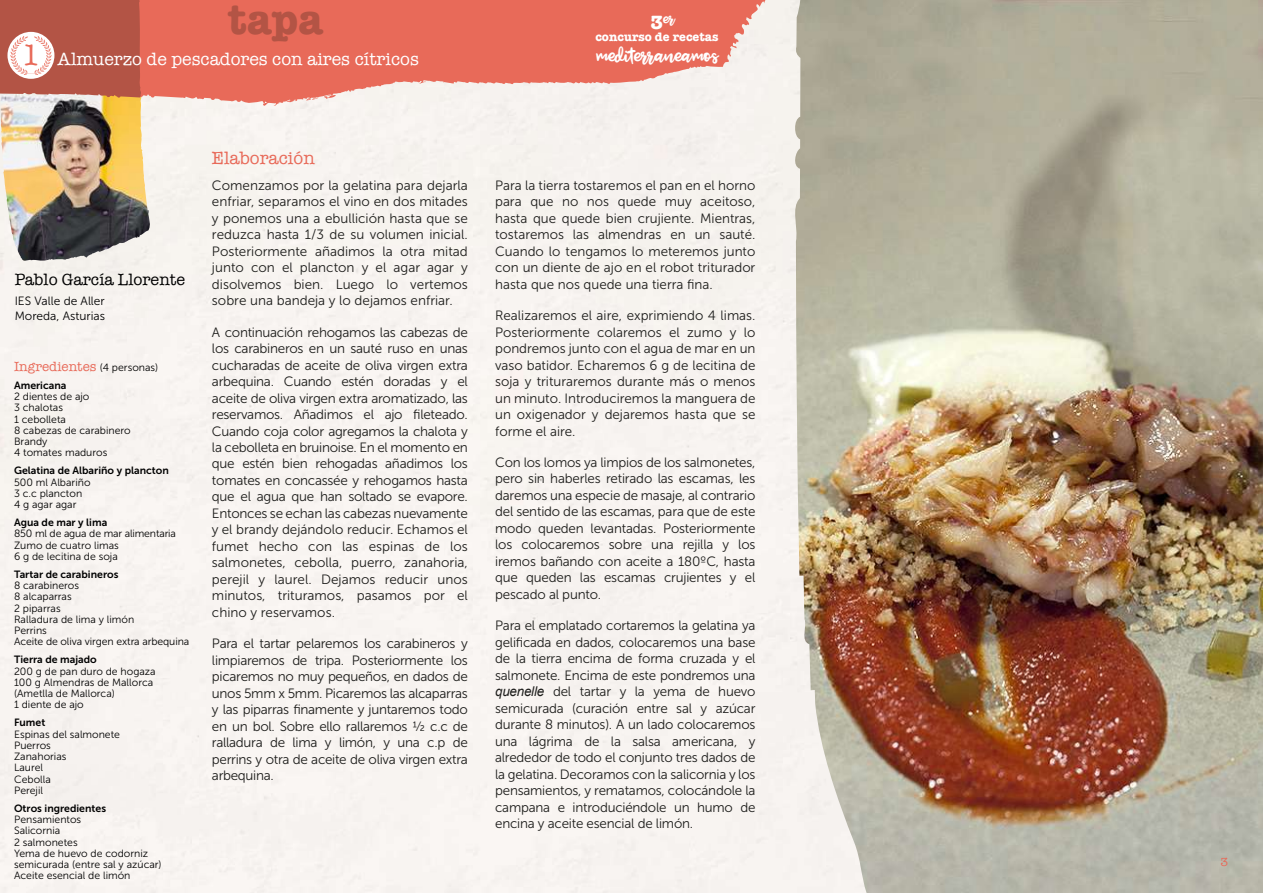
<style>
.page{position:relative;width:1263px;height:893px;background:#fff}
.page>*{position:absolute;margin:0;border:0;box-sizing:border-box;transform-origin:0 0}
.t1{font:700 43.5px "American Typewriter";color:#b35445}
.t2{font:19.05px "Jenthill";color:#fff}
.t3{font:18px "American Typewriter";color:#fff}
.t4{font:18px "American Typewriter";color:#e86a59}
.t5{font:16.5px "American Typewriter";color:#000}
.t6{font:14.85px "Jenthill";color:#fff}
.t7{font:13.5px/16.5px "Museo Sans 300";color:#1d1d1b;text-align:justify}
.t8{font:13.5px "American Typewriter";color:#e86a59}
.t9{font:700 12.6px "American Typewriter";color:#fff}
.t10{font:12px/15px "Museo Sans 300";color:#000}
.t11{font:12px "American Typewriter";color:#e86a59}
.t12{font:10.5px/11.2px "Museo Sans 300";color:#000}
.t13{font:10.5px "Museo Sans 700";color:#000}
.s1{font-size:30px;color:#e86a59}
.s2{font-family:"American Typewriter";font-weight:700;font-size:19.65px}
.s3{font-family:"Museo Sans 300";font-size:10.5px;color:#000}
.s4{font-family:"Arial";font-style:italic}
</style>
<div class="page">
<img style="left:0;top:106px;width:152px;height:156px">
<svg style="left:0;top:0;width:771px;height:106px;fill:#e86a59"></svg>
<svg style="left:0;top:0;width:142px;height:98px"></svg>
<img style="left:790px;top:0;width:473px;height:893px">
<h1 class="t1" style="left:228px;top:-7px;width:97px">tapa</h1>
<h3 class="t3" style="left:21px;top:48px;width:399px"><span class="s1">1</span> Almuerzo de pescadores con aires cítricos</h3>
<p class="t6" style="left:650px;top:9px;width:26px"><span class="s2">3</span>er</p>
<h2 class="t2" style="left:596px;top:43px;width:123px">mediterraneamos</h2>
<p class="t9" style="left:595px;top:29px;width:125px">concurso de recetas</p>
<p class="t5" style="left:15px;top:270px;width:172px">Pablo García Llorente</p>
<p class="t10" style="left:15px;top:293px;width:92px">IES Valle de Aller<br>Moreda, Asturias</p>
<p class="t8" style="left:14px;top:359px;width:146px">Ingredientes <span class="s3">(4 personas)</span></p>
<p class="t13" style="left:14px;top:379px;width:54px">Americana</p>
<p class="t12" style="left:14px;top:391px;width:118px">2 dientes de ajo<br>3 chalotas<br>1 cebolleta<br>8 cabezas de carabinero<br>Brandy<br>4 tomates maduros</p>
<p class="t13" style="left:14px;top:465px;width:156px">Gelatina de Albariño y plancton</p>
<p class="t12" style="left:14px;top:476px;width:78px">500 ml Albariño<br>3 c.c plancton<br>4 g agar agar</p>
<p class="t13" style="left:14px;top:517px;width:95px">Agua de mar y lima</p>
<p class="t12" style="left:14px;top:528px;width:163px">850 ml de agua de mar alimentaria<br>Zumo de cuatro limas<br>6 g de lecitina de soja</p>
<p class="t13" style="left:14px;top:568px;width:106px">Tartar de carabineros</p>
<p class="t12" style="left:14px;top:580px;width:177px">8 carabineros<br>8 alcaparras<br>2 piparras<br>Ralladura de lima y limón<br>Perrins<br>Aceite de oliva virgen extra arbequina</p>
<p class="t13" style="left:14px;top:654px;width:84px">Tierra de majado</p>
<p class="t12" style="left:14px;top:665px;width:143px">200 g de pan duro de hogaza<br>100 g Almendras de Mallorca (Ametlla de Mallorca)<br>1 diente de ajo</p>
<p class="t13" style="left:14px;top:717px;width:33px">Fumet</p>
<p class="t12" style="left:14px;top:728px;width:108px">Espinas del salmonete<br>Puerros<br>Zanahorias<br>Laurel<br>Cebolla<br>Perejil</p>
<p class="t13" style="left:14px;top:802px;width:94px">Otros ingredientes</p>
<p class="t12" style="left:14px;top:814px;width:149px">Pensamientos<br>Salicornia<br>2 salmonetes<br>Yema de huevo de codorniz semicurada (entre sal y azúcar)<br>Aceite esencial de limón</p>
<h3 class="t4" style="left:212px;top:147px;width:104px">Elaboración</h3>
<p class="t7" style="left:212px;top:177px;width:257px">Comenzamos por la gelatina para dejarla enfriar, separamos el vino en dos mitades y ponemos una a ebullición hasta que se reduzca hasta 1/3 de su volumen inicial.<br>Posteriormente añadimos la otra mitad junto con el plancton y el agar agar y disolvemos bien. Luego lo vertemos sobre una bandeja y lo dejamos enfriar.</p>
<p class="t7" style="left:212px;top:324px;width:257px">A continuación rehogamos las cabezas de los carabineros en un sauté ruso en unas cucharadas de aceite de oliva virgen extra arbequina. Cuando estén doradas y el aceite de oliva virgen extra aromatizado, las reservamos. Añadimos el ajo fileteado.<br>Cuando coja color agregamos la chalota y la cebolleta en bruinoise. En el momento en que estén bien rehogadas añadimos los tomates en concassée y rehogamos hasta que el agua que han soltado se evapore.<br>Entonces se echan las cabezas nuevamente y el brandy dejándolo reducir. Echamos el fumet hecho con las espinas de los salmonetes, cebolla, puerro, zanahoria, perejil y laurel. Dejamos reducir unos minutos, trituramos, pasamos por el chino y reservamos.</p>
<p class="t7" style="left:212px;top:636px;width:257px">Para el tartar pelaremos los carabineros y limpiaremos de tripa. Posteriormente los picaremos no muy pequeños, en dados de unos 5mm x 5mm. Picaremos las alcaparras y las piparras finamente y juntaremos todo en un bol. Sobre ello rallaremos ½ c.c de ralladura de lima y limón, y una c.p de perrins y otra de aceite de oliva virgen extra arbequina.</p>
<p class="t7" style="left:495px;top:177px;width:262px">Para la tierra tostaremos el pan en el horno para que no nos quede muy aceitoso, hasta que quede bien crujiente. Mientras, tostaremos las almendras en un sauté.<br>Cuando lo tengamos lo meteremos junto con un diente de ajo en el robot triturador hasta que nos quede una tierra fina.</p>
<p class="t7" style="left:495px;top:307px;width:262px">Realizaremos el aire, exprimiendo 4 limas.<br>Posteriormente colaremos el zumo y lo pondremos junto con el agua de mar en un vaso batidor. Echaremos 6 g de lecitina de soja y trituraremos durante más o menos un minuto. Introduciremos la manguera de un oxigenador y dejaremos hasta que se forme el aire.</p>
<p class="t7" style="left:495px;top:454px;width:262px">Con los lomos ya limpios de los salmonetes, pero sin haberles retirado las escamas, les daremos una especie de masaje, al contrario del sentido de las escamas, para que de este modo queden levantadas. Posteriormente los colocaremos sobre una rejilla y los iremos bañando con aceite a 180ºC, hasta que queden las escamas crujientes y el pescado al punto.</p>
<p class="t7" style="left:495px;top:618px;width:262px">Para el emplatado cortaremos la gelatina ya gelificada en dados, colocaremos una base de la tierra encima de forma cruzada y el salmonete. Encima de este pondremos una <span class="s4">quenelle</span> del tartar y la yema de huevo semicurada (curación entre sal y azúcar durante 8 minutos). A un lado colocaremos una lágrima de la salsa americana, y alrededor de todo el conjunto tres dados de la gelatina. Decoramos con la salicornia y los pensamientos, y rematamos, colocándole la campana e introduciéndole un humo de encina y aceite esencial de limón.</p>
<p class="t11" style="left:1220px;top:855px;width:9px">3</p>
</div>
